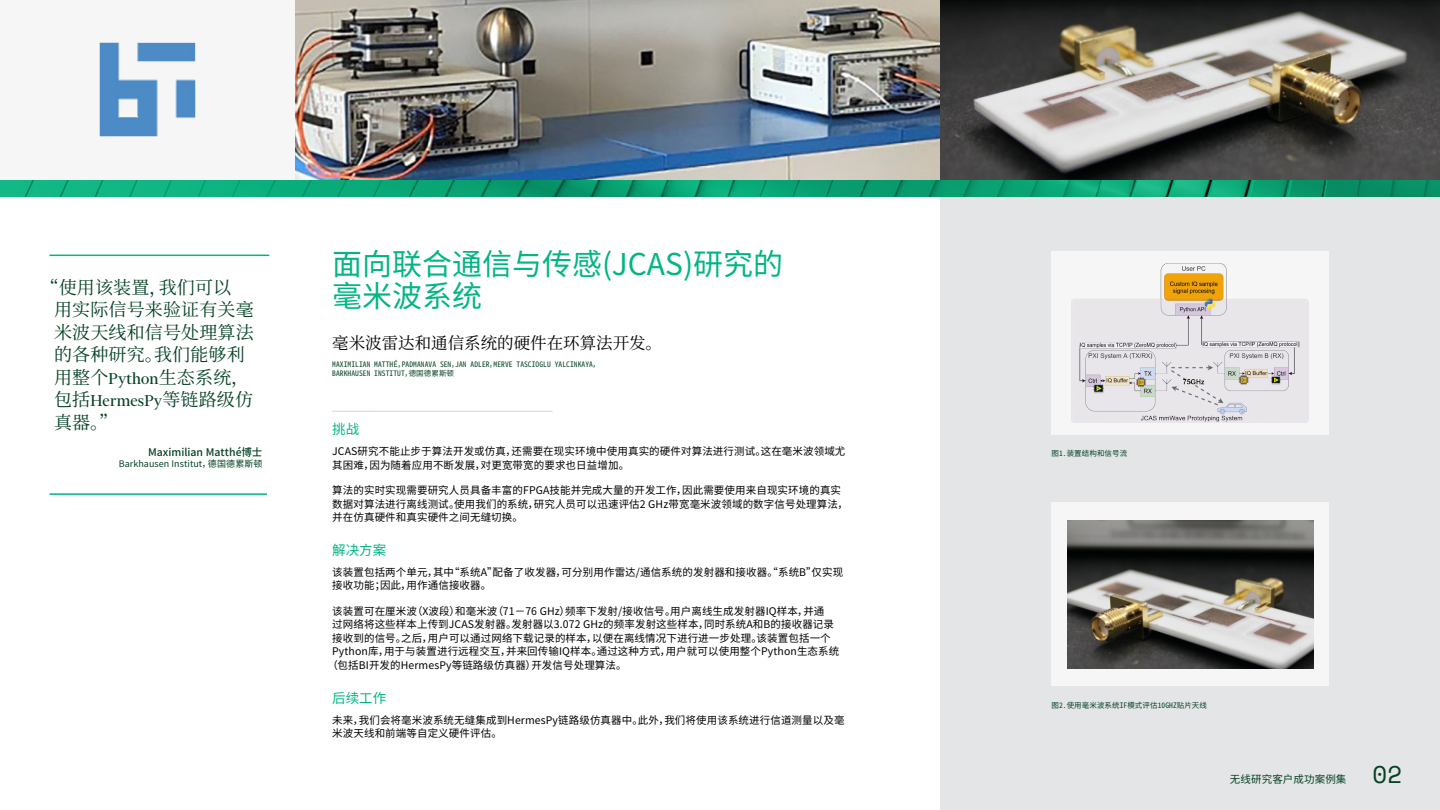
<style>
.page{position:relative;width:1440px;height:810px;background:#fff}
.page>*{position:absolute;margin:0;border:0;box-sizing:border-box;transform-origin:0 0}
.t1{font:30px/31.5px "Noto Sans CJ Ksc";color:#03b585}
.t2{font:24px "Space Mono";color:#044123}
.t3{font:18px/22.5px "Noto Serif CJ Ksc";letter-spacing:.01em;color:#044123}
.t4{font:18px "Financier Display";letter-spacing:.01em;color:#044123}
.t5{font:16.5px "Noto Serif CJ Ksc";color:#000}
.t6{font:13.5px "Noto Sans CJ Ksc";color:#03b585}
.t7{font:10.5px/13.5px "Noto Sans CJ Ksc";letter-spacing:.01em;color:#000}
.t8{font:500 10.5px "Noto Sans CJ Ksc";color:#044123}
.t9{font:10.5px "Noto Sans Mono CJ Ksc";letter-spacing:.01em;color:#044123}
.t10{font:9px "Noto Sans CJ Ksc";letter-spacing:.01em;color:#044123}
.t11{font:7.5px/9px "Noto Sans Mono CJ Ksc";letter-spacing:.01em;color:#044123}
.s1{font-family:"Financier Display"}
.s2{font-family:"Noto Serif CJ Ksc"}
</style>
<div class="page">
<div style="left:940px;top:196px;width:500px;height:614px;background:#e4e5e6"></div>
<hr style="left:50px;top:255px;width:219px;height:1px;background:#03b585">
<hr style="left:50px;top:493px;width:217px;height:2px;background:#03b585">
<img style="left:0;top:180px;width:1440px;height:16px">
<div style="left:1052px;top:251px;width:277px;height:184px;background:#f6f6f6"></div>
<img style="left:1072px;top:264px;width:237px;height:159px">
<div style="left:1052px;top:502px;width:277px;height:184px;background:#f6f6f6"></div>
<img style="left:1067px;top:520px;width:246px;height:149px">
<hr style="left:332px;top:411px;width:221px;height:1px;background:#ccdcc8">
<img style="left:295px;top:0;width:1145px;height:180px">
<div style="left:0;top:0;width:295px;height:180px;background:#f6f6f6"></div>
<img style="left:100px;top:42px;width:95px;height:94px">
<h3 class="t3" style="left:54px;top:276px;width:201px;text-indent:-13px">“使用该装置，我们可以用实际信号来验证有关毫米波天线和信号处理算法的各种研究。我们能够利用整个<span class="s1">Python</span>生态系统，</h3>
<h3 class="t4" style="left:54px;top:391px;width:201px"><span class="s2">包括</span>HermesPy<span class="s2">等链路级仿</span></h3>
<h3 class="t3" style="left:54px;top:411px;width:65px">真器。”</h3>
<p class="t8" style="left:148px;top:446px;width:116px">Maximilian Matthé博士</p>
<p class="t10" style="left:119px;top:459px;width:145px">Barkhausen Institut，德国德累斯顿</p>
<h1 class="t1" style="left:332px;top:249px;width:452px">面向联合通信与传感(JCAS)研究的毫米波系统</h1>
<h3 class="t5" style="left:332px;top:333px;width:331px">毫米波雷达和通信系统的硬件在环算法开发。</h3>
<p class="t11" style="left:332px;top:360px;width:269px">MAXIMILIAN MATTHÉ，PADMANAVA SEN，JAN ADLER，MERVE TASCIOGLU YALCINKAYA，<br>BARKHAUSEN INSTITUT，德国德累斯顿</p>
<p class="t6" style="left:332px;top:422px;width:28px">挑战</p>
<p class="t7" style="left:332px;top:445px;width:515px">JCAS研究不能止步于算法开发或仿真，还需要在现实环境中使用真实的硬件对算法进行测试。这在毫米波领域尤其困难，因为随着应用不断发展，对更宽带宽的要求也日益增加。</p>
<p class="t7" style="left:332px;top:484px;width:517px">算法的实时实现需要研究人员具备丰富的FPGA技能并完成大量的开发工作，因此需要使用来自现实环境的真实数据对算法进行离线测试。使用我们的系统，研究人员可以迅速评估2 GHz带宽毫米波领域的数字信号处理算法，并在仿真硬件和真实硬件之间无缝切换。</p>
<p class="t6" style="left:332px;top:542px;width:55px">解决方案</p>
<p class="t7" style="left:332px;top:566px;width:513px">该装置包括两个单元，其中“系统A”配备了收发器，可分别用作雷达/通信系统的发射器和接收器。“系统B”仅实现接收功能；因此，用作通信接收器。</p>
<p class="t7" style="left:332px;top:605px;width:494px">该装置可在厘米波（X波段）和毫米波（71－76 GHz）频率下发射/接收信号。用户离线生成发射器IQ样本，并通</p>
<p class="t7" style="left:332px;top:618px;width:503px">过网络将这些样本上传到JCAS发射器。发射器以3.072 GHz的频率发射这些样本，同时系统A和B的接收器记录</p>
<p class="t7" style="left:332px;top:632px;width:500px">接收到的信号。之后，用户可以通过网络下载记录的样本，以便在离线情况下进行进一步处理。该装置包括一个</p>
<p class="t7" style="left:332px;top:645px;width:509px">Python库，用于与装置进行远程交互，并来回传输IQ样本。通过这种方式，用户就可以使用整个Python生态系统</p>
<p class="t7" style="left:327px;top:659px;width:301px">（包括BI开发的HermesPy等链路级仿真器）开发信号处理算法。</p>
<p class="t6" style="left:332px;top:690px;width:55px">后续工作</p>
<p class="t7" style="left:332px;top:713px;width:514px">未来，我们会将毫米波系统无缝集成到HermesPy链路级仿真器中。此外，我们将使用该系统进行信道测量以及毫米波天线和前端等自定义硬件评估。</p>
<p class="t11" style="left:1052px;top:449px;width:77px">图1.装置结构和信号流</p>
<p class="t11" style="left:1052px;top:700px;width:157px">图2.使用毫米波系统IF模式评估10GHZ贴片天线</p>
<p class="t9" style="left:1230px;top:773px;width:118px">无线研究客户成功案例集</p>
<h2 class="t2" style="left:1372px;top:757px;width:31px">02</h2>
</div>
